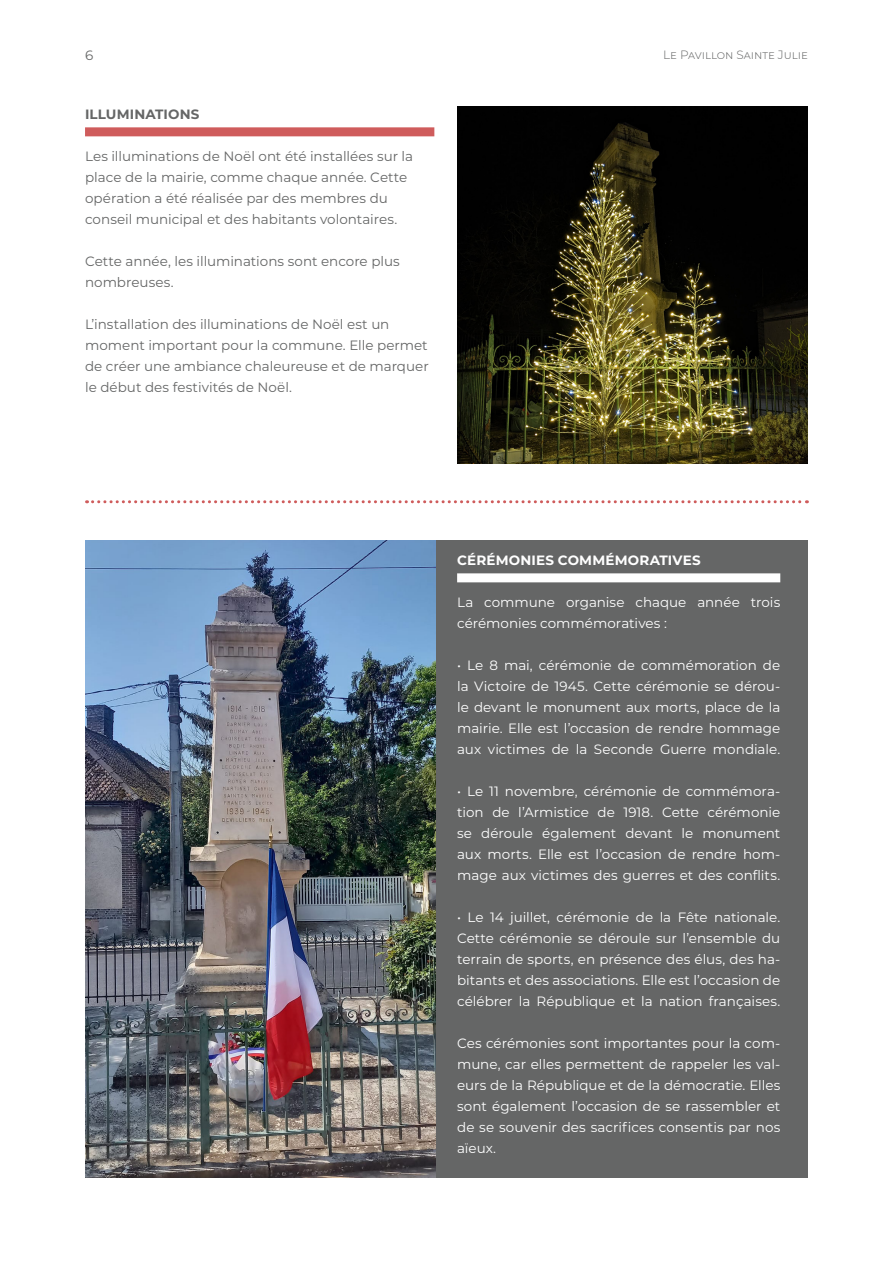
<style>
.page{position:relative;width:893px;height:1263px;background:#fff}
.page>*{position:absolute;margin:0;border:0;box-sizing:border-box;transform-origin:0 0}
.Box1_BodyText_White{font:13.5px/21px "Montserrat";color:#fff;text-align:justify}
.Box1_Title{font:13.5px/21px "Montserrat";color:#656666}
.Box1_Title-2{font:700 13.5px "Montserrat";letter-spacing:.015em;color:#fff}
.Box1_Title-3{font:700 13.5px "Montserrat";letter-spacing:.01em;color:#656666}
.t1{font:300 12px "Montserrat";color:#656666}
</style>
<div class="page">
<div style="left:436px;top:540px;width:372px;height:638px;background:#656666"></div>
<img style="left:85px;top:540px;width:351px;height:638px">
<svg style="left:87px;top:500px;width:720px;height:3px"></svg>
<div style="left:457px;top:573px;width:323px;height:9px;background:#fff"></div>
<img style="left:457px;top:106px;width:351px;height:357px">
<div style="left:85px;top:127px;width:349px;height:9px;background:#cf5c5c"></div>
<p class="Box1_Title" style="left:85px;top:44px;width:10px">6</p>
<p class="t1" style="left:663px;top:47px;width:146px">Le Pavillon Sainte Julie</p>
<p class="Box1_Title-3" style="left:85px;top:105px;width:116px">ILLUMINATIONS</p>
<p class="Box1_Title" style="left:85px;top:146px;width:330px">Les illuminations de Noël ont été installées sur la place de la mairie, comme chaque année. Cette opération a été réalisée par des membres du conseil municipal et des habitants volontaires.</p>
<p class="Box1_Title" style="left:85px;top:251px;width:316px">Cette année, les illuminations sont encore plus nombreuses.</p>
<p class="Box1_Title" style="left:85px;top:314px;width:345px">L’installation des illuminations de Noël est un moment important pour la commune. Elle permet de créer une ambiance chaleureuse et de marquer le début des festivités de Noël.</p>
<p class="Box1_Title-2" style="left:457px;top:551px;width:245px">CÉRÉMONIES COMMÉMORATIVES</p>
<p class="Box1_BodyText_White" style="left:457px;top:592px;width:325px">La commune organise chaque année trois cérémonies commémoratives :</p>
<p class="Box1_BodyText_White" style="left:457px;top:655px;width:325px">• Le 8 mai, cérémonie de commémoration de la Victoire de 1945. Cette cérémonie se dérou&shy;le devant le monument aux morts, place de la mairie. Elle est l’occasion de rendre hommage aux victimes de la Seconde Guerre mondiale.</p>
<p class="Box1_BodyText_White" style="left:457px;top:781px;width:325px">• Le 11 novembre, cérémonie de commémora&shy;tion de l’Armistice de 1918. Cette cérémonie se déroule également devant le monument aux morts. Elle est l’occasion de rendre hom&shy;mage aux victimes des guerres et des conflits.</p>
<p class="Box1_BodyText_White" style="left:457px;top:907px;width:325px">• Le 14 juillet, cérémonie de la Fête nationale.<br>Cette cérémonie se déroule sur l’ensemble du terrain de sports, en présence des élus, des ha&shy;bitants et des associations. Elle est l’occasion de célébrer la République et la nation françaises.</p>
<p class="Box1_BodyText_White" style="left:457px;top:1033px;width:325px">Ces cérémonies sont importantes pour la com&shy;mune, car elles permettent de rappeler les val&shy;eurs de la République et de la démocratie. Elles sont également l’occasion de se rassembler et de se souvenir des sacrifices consentis par nos aïeux.</p>
</div>
